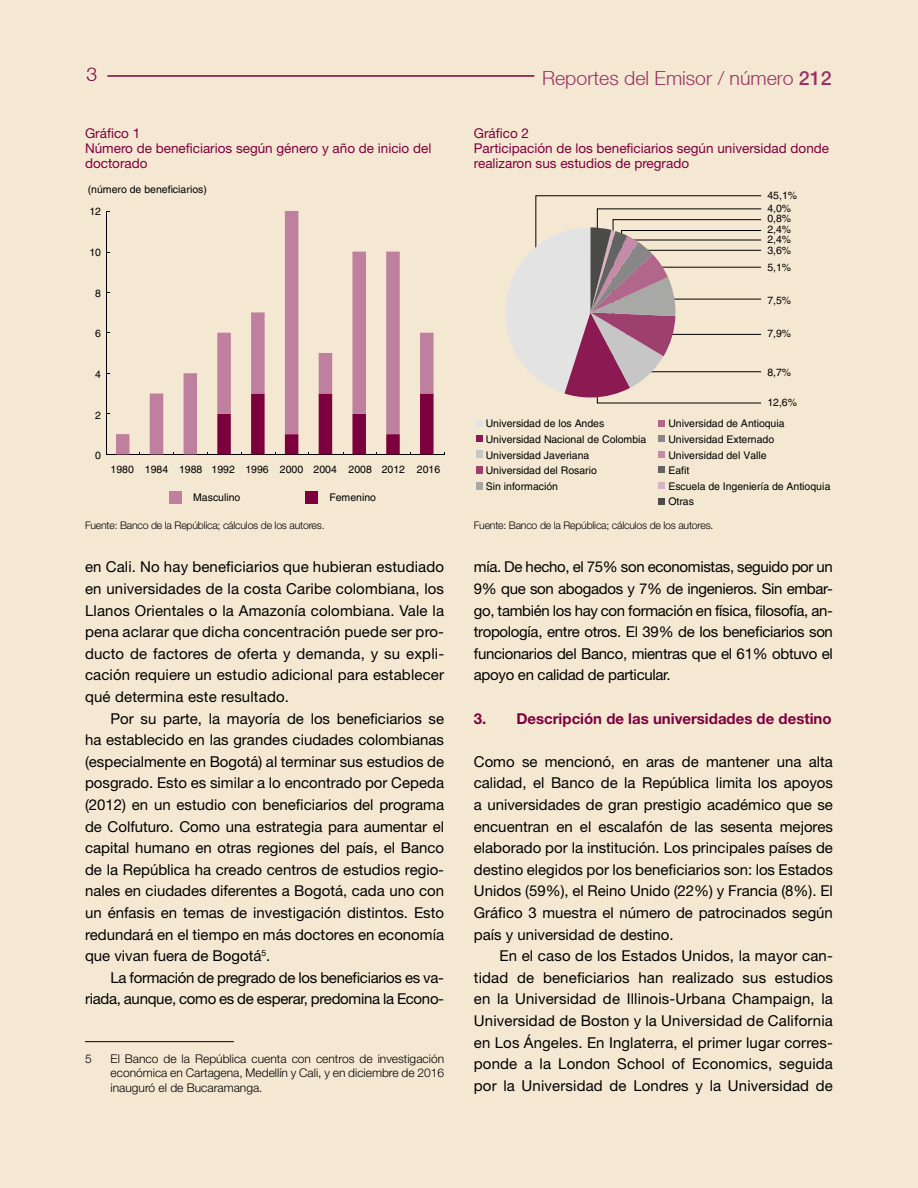
<style>
.page{position:relative;width:918px;height:1188px;background:#f5e8d2}
.page>*{position:absolute;margin:0;border:0;box-sizing:border-box;transform-origin:0 0}
.t1{font:300 19.5px "Helvetica Neue LT";color:#973364}
.t2{font:300 19.5px "Helvetica Neue LT";color:#7d003e}
.t3{font:15px/21.6px "Helvetica Neue LT Std";color:#000;text-align:justify}
.t4{font:15px/21.6px "Helvetica Neue LT Std";letter-spacing:-.02em;color:#000;text-align:right}
.t5{font:700 15px "Helvetica Neue LT Std";color:#7d003e}
.t6{font:13.5px/15px "Helvetica Neue LT Std";color:#7d003e}
.t7{font:300 12px/14.4px "Helvetica Neue LT Std";color:#000;text-align:justify}
.t8{font:10.5px/15.6px "Helvetica";color:#000}
.t9{font:300 10.5px "Helvetica Neue LT Std";letter-spacing:-.02em;color:#000}
.s1{font-family:"Helvetica Neue";font-weight:500}
</style>
<div class="page">
<hr style="left:107px;top:75px;width:427px;height:2px;background:#7d003e">
<hr style="left:85px;top:1041px;width:149px;height:1px;background:#000">
<hr style="left:106px;top:212px;width:1px;height:243px;background:#000">
<hr style="left:106px;top:454px;width:338px;height:1px;background:#000">
<div style="left:305px;top:491px;width:13px;height:13px;background:#7d003e"></div>
<div style="left:169px;top:491px;width:13px;height:13px;background:#be809e"></div>
<svg style="left:116px;top:211px;width:318px;height:243px"></svg>
<div style="left:476px;top:420px;width:7px;height:6px;background:#e3e3e3"></div>
<div style="left:476px;top:435px;width:7px;height:7px;background:#8a1a51"></div>
<div style="left:476px;top:451px;width:7px;height:7px;background:#c6c6c6"></div>
<div style="left:476px;top:466px;width:7px;height:7px;background:#9d406e"></div>
<div style="left:476px;top:482px;width:7px;height:7px;background:#a8a8a7"></div>
<svg style="left:659px;top:420px;width:6px;height:6px"></svg>
<div style="left:659px;top:435px;width:6px;height:7px;background:#878787"></div>
<div style="left:659px;top:451px;width:6px;height:7px;background:#c48ca8"></div>
<div style="left:659px;top:466px;width:6px;height:7px;background:#646363"></div>
<div style="left:659px;top:482px;width:6px;height:7px;background:#d8b3c5"></div>
<div style="left:659px;top:498px;width:6px;height:7px;background:#4a4a49"></div>
<svg style="left:505px;top:195px;width:257px;height:209px"></svg>
<h1 class="t2" style="left:86px;top:63px;width:12px">3</h1>
<h1 class="t1" style="left:542px;top:67px;width:291px">Reportes del Emisor / número <span class="s1">212</span></h1>
<p class="t6" style="left:85px;top:125px;width:348px">Gráfico 1<br>Número de beneficiarios según género y año de inicio del doctorado</p>
<p class="t6" style="left:474px;top:125px;width:357px">Gráfico 2<br>Participación de los beneficiarios según universidad donde realizaron sus estudios de pregrado</p>
<p class="t8" style="left:88px;top:182px;width:121px">(número de beneficiarios)</p>
<p class="t8" style="left:89px;top:204px;width:13px">12</p>
<p class="t8" style="left:89px;top:245px;width:13px">10</p>
<p class="t8" style="left:95px;top:285px;width:7px">8</p>
<p class="t8" style="left:95px;top:326px;width:7px">6</p>
<p class="t8" style="left:95px;top:366px;width:7px">4</p>
<p class="t8" style="left:95px;top:407px;width:7px">2</p>
<p class="t8" style="left:95px;top:448px;width:7px">0</p>
<p class="t8" style="left:111px;top:461px;width:25px">1980</p>
<p class="t8" style="left:145px;top:461px;width:297px">1984 1988 1992 1996 2000 2004 2008 2012 2016</p>
<p class="t8" style="left:193px;top:490px;width:49px">Masculino</p>
<p class="t8" style="left:330px;top:490px;width:48px">Femenino</p>
<p class="t8" style="left:767px;top:187px;width:31px">45,1%</p>
<p class="t8" style="left:767px;top:200px;width:25px">4,0%</p>
<p class="t8" style="left:767px;top:211px;width:25px">0,8%</p>
<p class="t8" style="left:767px;top:222px;width:25px">2,4%</p>
<p class="t8" style="left:767px;top:232px;width:25px">2,4%</p>
<p class="t8" style="left:767px;top:243px;width:25px">3,6%</p>
<p class="t8" style="left:767px;top:260px;width:25px">5,1%</p>
<p class="t8" style="left:767px;top:293px;width:25px">7,5%</p>
<p class="t8" style="left:767px;top:325px;width:25px">7,9%</p>
<p class="t8" style="left:767px;top:364px;width:25px">8,7%</p>
<p class="t8" style="left:767px;top:394px;width:31px">12,6%</p>
<p class="t8" style="left:486px;top:416px;width:162px">Universidad de los Andes<br>Universidad Nacional de Colombia<br>Universidad Javeriana<br>Universidad del Rosario<br>Sin información</p>
<p class="t8" style="left:668px;top:416px;width:164px">Universidad de Antioquia<br>Universidad Externado<br>Universidad del Valle<br>Eafit<br>Escuela de Ingeniería de Antioquia<br>Otras</p>
<p class="t9" style="left:85px;top:519px;width:241px">Fuente: Banco de la República; cálculos de los autores.</p>
<p class="t9" style="left:474px;top:519px;width:241px">Fuente: Banco de la República; cálculos de los autores.</p>
<p class="t3" style="left:85px;top:556px;width:361px">en Cali. No hay beneficiarios que hubieran estudiado en universidades de la costa Caribe colombiana, los Llanos Orientales o la Amazonía colombiana. Vale la pena aclarar que dicha concentración puede ser pro&shy;ducto de factores de oferta y demanda, y su expli&shy;cación requiere un estudio adicional para establecer qué determina este resultado.</p>
<p class="t3" style="left:85px;top:707px;width:361px;text-indent:26px">Por su parte, la mayoría de los beneficiarios se ha establecido en las grandes ciudades colombianas (especialmente en Bogotá) al terminar sus estudios de posgrado. Esto es similar a lo encontrado por Cepeda (2012) en un estudio con beneficiarios del programa de Colfuturo. Como una estrategia para aumentar el capital humano en otras regiones del país, el Banco de la República ha creado centros de estudios regio&shy;nales en ciudades diferentes a Bogotá, cada uno con un énfasis en temas de investigación distintos. Esto redundará en el tiempo en más doctores en economía que vivan fuera de Bogotá<sup>5</sup>.</p>
<p class="t4" style="left:85px;top:966px;width:361px">La formación de pregrado de los beneficiarios es va&shy;riada, aunque, como es de esperar, predomina la Econo-</p>
<p class="t7" style="left:85px;top:1051px;width:8px">5</p>
<p class="t7" style="left:111px;top:1051px;width:335px">El Banco de la República cuenta con centros de investigación económica en Cartagena, Medellín y Cali, y en diciembre de 2016 inauguró el de Bucaramanga.</p>
<p class="t3" style="left:474px;top:556px;width:361px">mía. De hecho, el 75% son economistas, seguido por un 9% que son abogados y 7% de ingenieros. Sin embar&shy;go, también los hay con formación en física, filosofía, an&shy;tropología, entre otros. El 39% de los beneficiarios son funcionarios del Banco, mientras que el 61% obtuvo el apoyo en calidad de particular.</p>
<p class="t5" style="left:474px;top:709px;width:359px">3. Descripción de las universidades de destino</p>
<p class="t3" style="left:474px;top:750px;width:361px">Como se mencionó, en aras de mantener una alta calidad, el Banco de la República limita los apoyos a universidades de gran prestigio académico que se encuentran en el escalafón de las sesenta mejores elaborado por la institución. Los principales países de destino elegidos por los beneficiarios son: los Estados Unidos (59%), el Reino Unido (22%) y Francia (8%). El Gráfico 3 muestra el número de patrocinados según país y universidad de destino.</p>
<p class="t3" style="left:474px;top:945px;width:361px;text-indent:26px">En el caso de los Estados Unidos, la mayor can&shy;tidad de beneficiarios han realizado sus estudios en la Universidad de Illinois-Urbana Champaign, la Universidad de Boston y la Universidad de California en Los Ángeles. En Inglaterra, el primer lugar corres&shy;ponde a la London School of Economics, seguida por la Universidad de Londres y la Universidad de</p>
</div>
